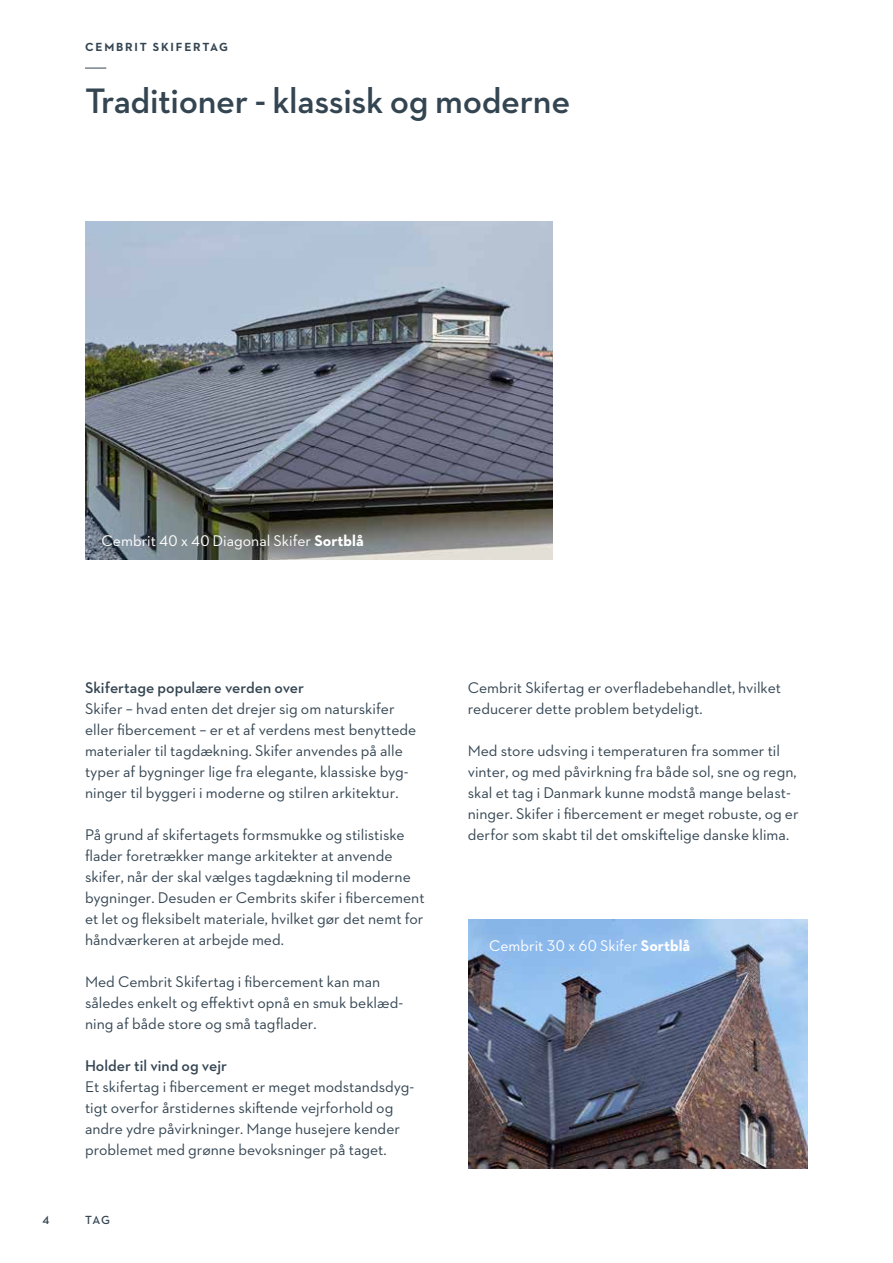
<style>
.page{position:relative;width:893px;height:1263px;background:#fff}
.page>*{position:absolute;margin:0;border:0;box-sizing:border-box;transform-origin:0 0}
.t1{font:600 36px "Neutraface 2 Text";letter-spacing:-.01em;color:#344552}
.t2{font:15.75px/21px "Neutraface 2 Text";color:#344552}
.t3{font:15.75px "Neutraface 2 Text";color:#fff}
.t4{font:600 15.75px "Neutraface 2 Text";color:#344552}
.t5{font:700 12px "Neutraface 2 Text";letter-spacing:.15em;color:#344552}
.t6{font:600 12px "Neutraface 2 Text";color:#344552}
.s1{font-weight:700}
</style>
<div class="page">
<svg style="left:85px;top:68px;width:21px;height:1px"></svg>
<img style="left:85px;top:221px;width:468px;height:338px">
<img style="left:468px;top:919px;width:339px;height:250px">
<p class="t5" style="left:85px;top:39px;width:145px">CEMBRIT SKIFERTAG</p>
<h1 class="t1" style="left:85px;top:78px;width:487px">Traditioner - klassisk og moderne</h1>
<p class="t3" style="left:102px;top:531px;width:264px">Cembrit 40 x 40 Diagonal Skifer <span class="s1">Sortblå</span></p>
<p class="t4" style="left:85px;top:677px;width:220px">Skifertage populære verden over</p>
<p class="t2" style="left:85px;top:698px;width:333px">Skifer – hvad enten det drejer sig om naturskifer eller fibercement – er et af verdens mest benyttede materialer til tagdækning. Skifer anvendes på alle typer af bygninger lige fra elegante, klassiske byg&shy;ninger til byggeri i moderne og stilren arkitektur.</p>
<p class="t2" style="left:85px;top:824px;width:341px">På grund af skifertagets formsmukke og stilistiske flader foretrækker mange arkitekter at anvende skifer, når der skal vælges tagdækning til moderne bygninger. Desuden er Cembrits skifer i fibercement et let og fleksibelt materiale, hvilket gør det nemt for håndværkeren at arbejde med.</p>
<p class="t2" style="left:85px;top:970px;width:320px">Med Cembrit Skifertag i fibercement kan man således enkelt og effektivt opnå en smuk beklæd&shy;ning af både store og små tagflader.</p>
<p class="t4" style="left:85px;top:1055px;width:143px">Holder til vind og vejr</p>
<p class="t2" style="left:85px;top:1075px;width:331px">Et skifertag i fibercement er meget modstandsdyg&shy;tigt overfor årstidernes skiftende vejrforhold og andre ydre påvirkninger. Mange husejere kender problemet med grønne bevoksninger på taget.</p>
<p class="t6" style="left:43px;top:1213px;width:8px">4</p>
<p class="t6" style="left:85px;top:1213px;width:26px">TAG</p>
<p class="t2" style="left:468px;top:676px;width:315px">Cembrit Skifertag er overfladebehandlet, hvilket reducerer dette problem betydeligt.</p>
<p class="t2" style="left:468px;top:739px;width:332px">Med store udsving i temperaturen fra sommer til vinter, og med påvirkning fra både sol, sne og regn, skal et tag i Danmark kunne modstå mange belast&shy;ninger. Skifer i fibercement er meget robuste, og er derfor som skabt til det omskiftelige danske klima.</p>
<p class="t3" style="left:489px;top:936px;width:203px">Cembrit 30 x 60 Skifer <span class="s1">Sortblå</span></p>
</div>
